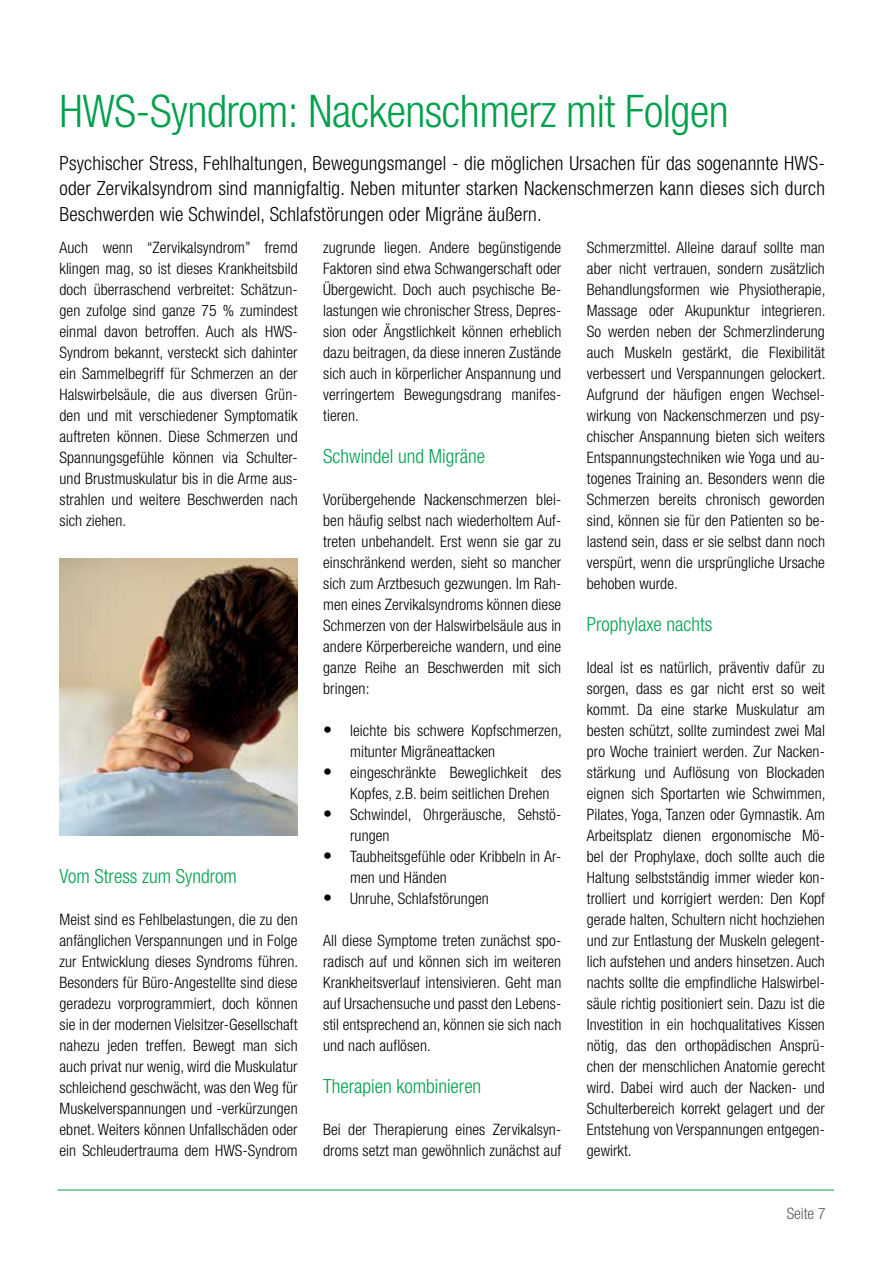
<style>
.page{position:relative;width:893px;height:1263px;background:#fff}
.page>*{position:absolute;margin:0;border:0;box-sizing:border-box;transform-origin:0 0}
.t1{font:300 condensed 45px "Helvetica Neue";letter-spacing:-.01em;color:#00a04c}
.t2{font:300 condensed 19.5px/25.5px "Helvetica Neue";letter-spacing:.01em;color:#000;text-align:justify}
.t3{font:300 condensed 19.5px "Helvetica Neue";color:#00a04c}
.t4{font:300 condensed 15.75px/21px "Helvetica Neue";letter-spacing:.005em;color:#000;text-align:justify}
.t5{font:300 condensed 15.75px "Helvetica Neue";color:#58595b}
.s1{font-weight:100;font-size:18px}
</style>
<div class="page">
<img style="left:60px;top:558px;width:238px;height:278px">
<hr style="left:57px;top:1189px;width:777px;height:1px;background:#00a04c">
<h1 class="t1" style="left:60px;top:85px;width:671px">HWS-Syndrom: Nackenschmerz mit Folgen</h1>
<p class="t2" style="left:60px;top:150px;width:767px">Psychischer Stress, Fehlhaltungen, Bewegungsmangel - die möglichen Ursachen für das sogenannte HWS&shy;oder Zervikalsyndrom sind mannigfaltig. Neben mitunter starken Nackenschmerzen kann dieses sich durch Beschwerden wie Schwindel, Schlafstörungen oder Migräne äußern.</p>
<p class="t4" style="left:60px;top:237px;width:240px">Auch wenn “Zervikalsyndrom” fremd klingen mag, so ist dieses Krankheitsbild doch überraschend verbreitet: Schätzun&shy;gen zufolge sind ganze 75 % zumindest einmal davon betroffen. Auch als HWS-Syndrom bekannt, versteckt sich dahinter ein Sammelbegriff für Schmerzen an der Halswirbelsäule, die aus diversen Grün&shy;den und mit verschiedener Symptomatik auftreten können. Diese Schmerzen und Spannungsgefühle können via Schulter&shy;und Brustmuskulatur bis in die Arme aus&shy;strahlen und weitere Beschwerden nach sich ziehen.</p>
<p class="t3" style="left:60px;top:865px;width:179px">Vom Stress zum Syndrom</p>
<p class="t4" style="left:60px;top:909px;width:240px">Meist sind es Fehlbelastungen, die zu den anfänglichen Verspannungen und in Folge zur Entwicklung dieses Syndroms führen.<br>Besonders für Büro-Angestellte sind diese geradezu vorprogrammiert, doch können sie in der modernen Vielsitzer-Gesellschaft nahezu jeden treffen. Bewegt man sich auch privat nur wenig, wird die Muskulatur schleichend geschwächt, was den Weg für Muskelverspannungen und -verkürzungen ebnet. Weiters können Unfallschäden oder ein Schleudertrauma dem HWS-Syndrom</p>
<p class="t4" style="left:323px;top:237px;width:240px">zugrunde liegen. Andere begünstigende Faktoren sind etwa Schwangerschaft oder Übergewicht. Doch auch psychische Be&shy;lastungen wie chronischer Stress, Depres&shy;sion oder Ängstlichkeit können erheblich dazu beitragen, da diese inneren Zustände sich auch in körperlicher Anspannung und verringertem Bewegungsdrang manifes&shy;tieren.</p>
<p class="t3" style="left:323px;top:445px;width:164px">Schwindel und Migräne</p>
<p class="t4" style="left:323px;top:489px;width:240px">Vorübergehende Nackenschmerzen blei&shy;ben häufig selbst nach wiederholtem Auf&shy;treten unbehandelt. Erst wenn sie gar zu einschränkend werden, sieht so mancher sich zum Arztbesuch gezwungen. Im Rah&shy;men eines Zervikalsyndroms können diese Schmerzen von der Halswirbelsäule aus in andere Körperbereiche wandern, und eine ganze Reihe an Beschwerden mit sich bringen:</p>
<p class="t4" style="left:350px;top:720px;width:213px;text-indent:-27px"><span class="s1">•</span> leichte bis schwere Kopfschmerzen, mitunter Migräneattacken</p>
<p class="t4" style="left:350px;top:762px;width:213px;text-indent:-27px"><span class="s1">•</span> eingeschränkte Beweglichkeit des<br>Kopfes, z.B. beim seitlichen Drehen</p>
<p class="t4" style="left:350px;top:804px;width:213px;text-indent:-27px"><span class="s1">•</span> Schwindel, Ohrgeräusche, Sehstö&shy;rungen</p>
<p class="t4" style="left:350px;top:846px;width:213px;text-indent:-27px"><span class="s1">•</span> Taubheitsgefühle oder Kribbeln in Ar&shy;men und Händen</p>
<p class="t4" style="left:323px;top:888px;width:167px"><span class="s1">•</span> Unruhe, Schlafstörungen</p>
<p class="t4" style="left:323px;top:930px;width:240px">All diese Symptome treten zunächst spo&shy;radisch auf und können sich im weiteren Krankheitsverlauf intensivieren. Geht man auf Ursachensuche und passt den Lebens&shy;stil entsprechend an, können sie sich nach und nach auflösen.</p>
<p class="t3" style="left:323px;top:1075px;width:160px">Therapien kombinieren</p>
<p class="t4" style="left:323px;top:1119px;width:240px">Bei der Therapierung eines Zervikalsyn&shy;droms setzt man gewöhnlich zunächst auf</p>
<p class="t4" style="left:587px;top:237px;width:240px">Schmerzmittel. Alleine darauf sollte man aber nicht vertrauen, sondern zusätzlich Behandlungsformen wie Physiotherapie, Massage oder Akupunktur integrieren.<br>So werden neben der Schmerzlinderung auch Muskeln gestärkt, die Flexibilität verbessert und Verspannungen gelockert.<br>Aufgrund der häufigen engen Wechsel&shy;wirkung von Nackenschmerzen und psy&shy;chischer Anspannung bieten sich weiters Entspannungstechniken wie Yoga und au&shy;togenes Training an. Besonders wenn die Schmerzen bereits chronisch geworden sind, können sie für den Patienten so be&shy;lastend sein, dass er sie selbst dann noch verspürt, wenn die ursprüngliche Ursache behoben wurde.</p>
<p class="t3" style="left:587px;top:613px;width:127px">Prophylaxe nachts</p>
<p class="t4" style="left:587px;top:657px;width:240px">Ideal ist es natürlich, präventiv dafür zu sorgen, dass es gar nicht erst so weit kommt. Da eine starke Muskulatur am besten schützt, sollte zumindest zwei Mal pro Woche trainiert werden. Zur Nacken&shy;stärkung und Auflösung von Blockaden eignen sich Sportarten wie Schwimmen, Pilates, Yoga, Tanzen oder Gymnastik. Am Arbeitsplatz dienen ergonomische Mö&shy;bel der Prophylaxe, doch sollte auch die Haltung selbstständig immer wieder kon&shy;trolliert und korrigiert werden: Den Kopf gerade halten, Schultern nicht hochziehen und zur Entlastung der Muskeln gelegent&shy;lich aufstehen und anders hinsetzen. Auch nachts sollte die empfindliche Halswirbel&shy;säule richtig positioniert sein. Dazu ist die Investition in ein hochqualitatives Kissen nötig, das den orthopädischen Ansprü&shy;chen der menschlichen Anatomie gerecht wird. Dabei wird auch der Nacken- und Schulterbereich korrekt gelagert und der Entstehung von Verspannungen entgegen&shy;gewirkt.</p>
<p class="t5" style="left:787px;top:1204px;width:41px">Seite 7</p>
</div>
